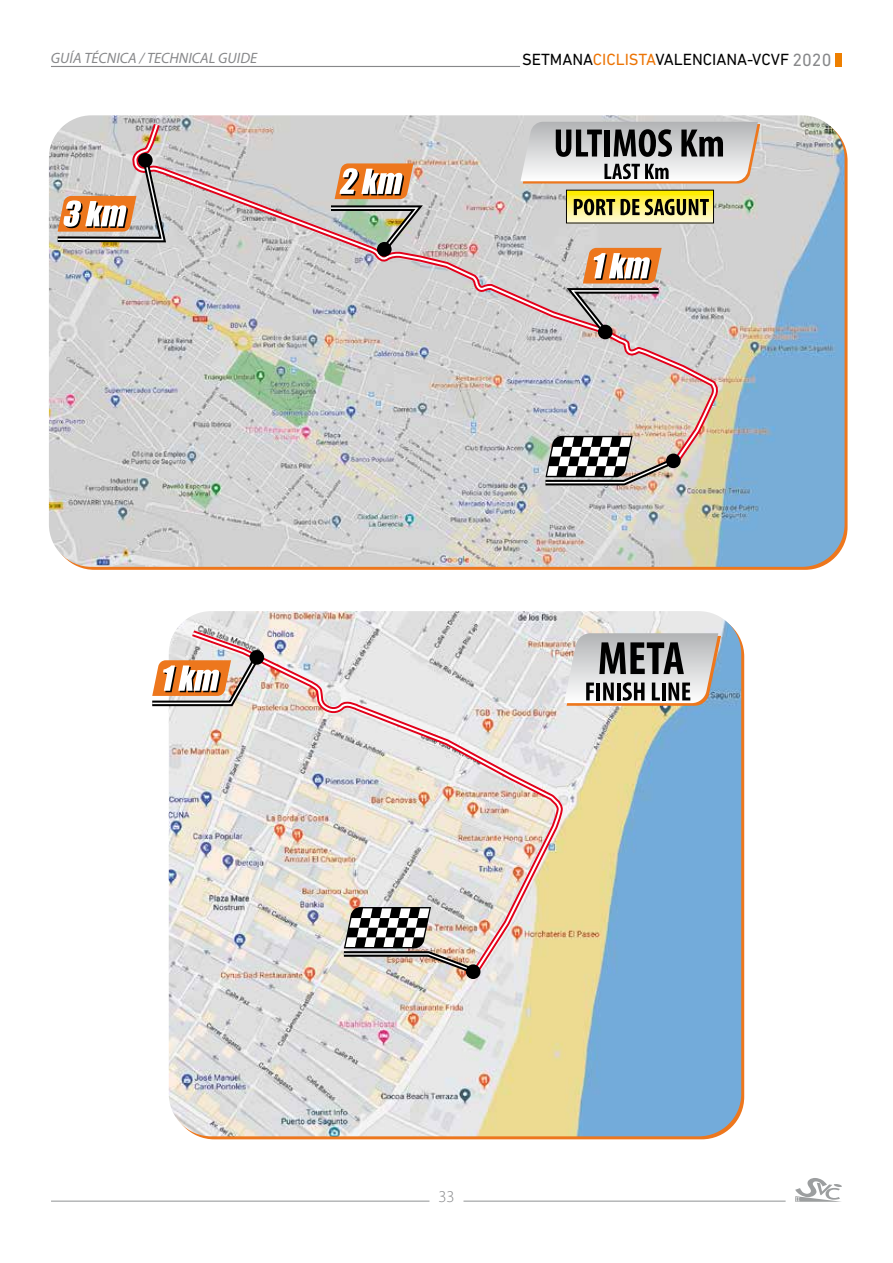
<style>
.page{position:relative;width:893px;height:1263px;background:#fff}
.page>*{position:absolute;margin:0;border:0;box-sizing:border-box;transform-origin:0 0}
.t1{font:16.5px "DIN Next LT Pro";color:#000}
.t2{font:300 16.5px "Myriad Pro";color:#87888a}
.t3{font:italic 15px "Myriad Pro";color:#87888a}
.s1{color:#ec7405}
.s2{font-size:18px;color:#87888a}
</style>
<div class="page">
<hr style="left:463px;top:1200px;width:323px;height:2px;background:#9c9e9f">
<hr style="left:51px;top:1200px;width:378px;height:2px;background:#9c9e9f">
<svg style="left:795px;top:1178px;width:47px;height:24px"></svg>
<hr style="left:51px;top:66px;width:469px;height:1px;background:#87888a">
<div style="left:835px;top:53px;width:7px;height:13px;background:#ee7f00"></div>
<img style="left:49px;top:115px;width:795px;height:452px">
<svg style="left:725px;top:122px;width:35px;height:62px;background:#d6cbc4"></svg>
<svg style="left:126px;top:119px;width:599px;height:349px;background:#cdccc7"></svg>
<svg style="left:131px;top:123px;width:589px;height:339px;background:#cac7c3"></svg>
<img style="left:540px;top:436px;width:141px;height:52px">
<div style="left:666px;top:453px;width:15px;height:15px;background:#000;border-radius:50%"></div>
<img style="left:325px;top:163px;width:104px;height:94px">
<div style="left:377px;top:242px;width:15px;height:15px;background:#000;border-radius:50%"></div>
<svg style="left:561px;top:248px;width:103px;height:92px;background:#cab2a5"></svg>
<div style="left:598px;top:325px;width:15px;height:14px;background:#000;border-radius:50%"></div>
<svg style="left:52px;top:154px;width:118px;height:91px;background:#c1afa4"></svg>
<img style="left:169px;top:611px;width:572px;height:525px">
<svg style="left:564px;top:633px;width:157px;height:73px;background:#a5a2a0"></svg>
<svg style="left:185px;top:626px;width:379px;height:352px;background:#e2dacf"></svg>
<img style="left:190px;top:631px;width:371px;height:342px">
<img style="left:338px;top:907px;width:142px;height:71px">
<div style="left:466px;top:964px;width:14px;height:15px;background:#000;border-radius:50%"></div>
<img style="left:152px;top:650px;width:112px;height:59px">
<div style="left:250px;top:650px;width:14px;height:15px;background:#000;border-radius:50%"></div>
<p class="t3" style="left:51px;top:49px;width:208px">GUÍA TÉCNICA / TECHNICAL GUIDE</p>
<p class="t1" style="left:522px;top:50px;width:311px">SETMANA<span class="s1">CICLISTA</span>VALENCIANA-VCVF <span class="s2">2020</span></p>
<p class="t2" style="left:438px;top:1187px;width:18px">33</p>
</div>
